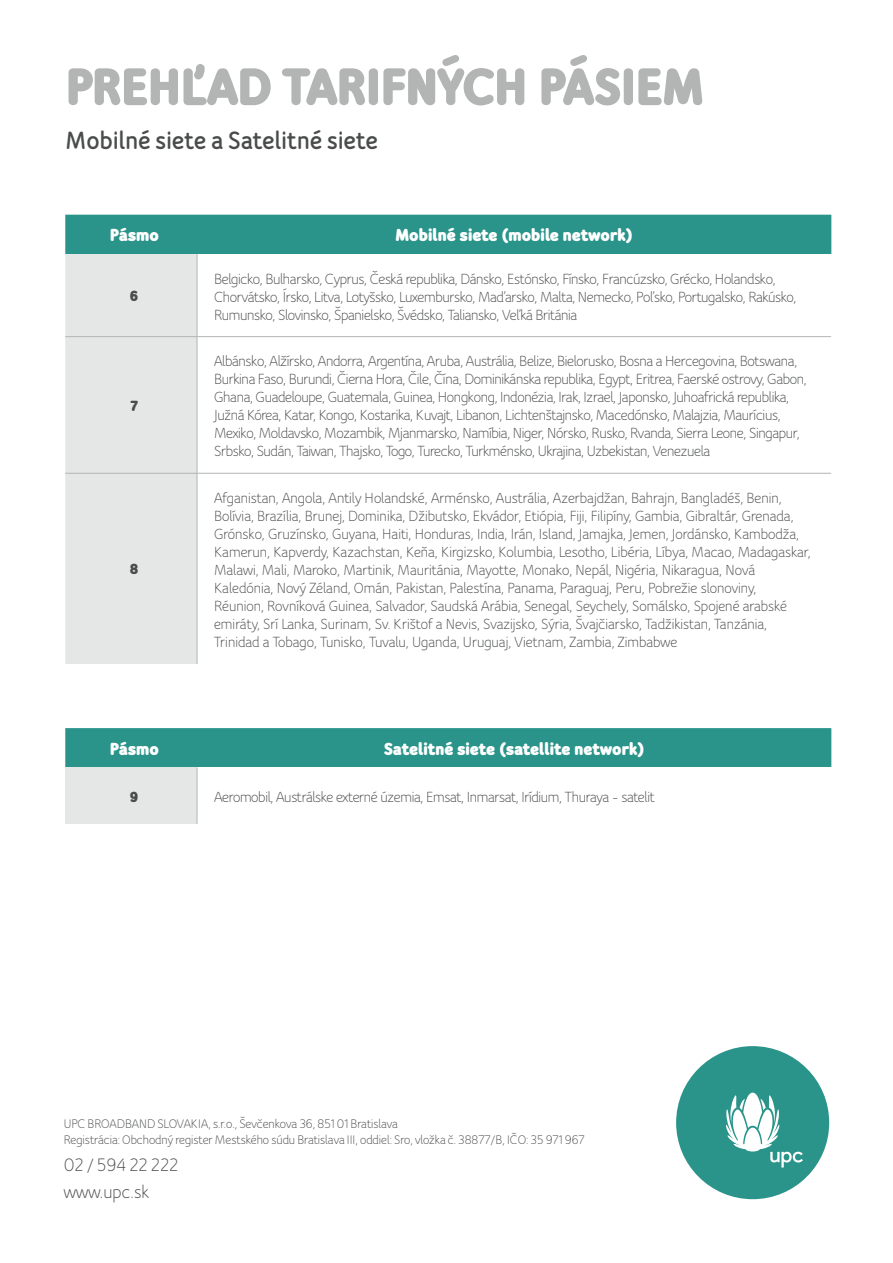
<style>
.page{position:relative;width:893px;height:1263px;background:#fff}
.page>*{position:absolute;margin:0;border:0;box-sizing:border-box;transform-origin:0 0}
.t1{font:900 57.15px "Bloom Speak Title";letter-spacing:-.005em;color:#b3b5b4}
.t2{font:800 27px "Bloom Speak Body";letter-spacing:-.01em;color:#4a4c4b}
.t3{font:19.5px/27px "Bloom Speak OT";color:#4a4c4b}
.t4{font:900 18.9px "Bloom Speak Title";letter-spacing:.02em;color:#fff}
.t5{font:15.9px/18px "Bloom Speak OT";letter-spacing:-.02em;color:#4a4c4b}
.t6{font:15.9px/18px "Bloom Speak OT";color:#4a4c4b}
.t7{font:900 15.9px "Bloom Speak Title";color:#4a4c4b}
.t8{font:13.5px/16.2px "Bloom Speak OT";color:#4a4c4b}
</style>
<div class="page">
<div style="left:676px;top:1046px;width:153px;height:153px;background:#2a948a;border-radius:50%"></div>
<svg style="left:726px;top:1092px;width:77px;height:75px"></svg>
<div style="left:65px;top:215px;width:766px;height:39px;background:#2a948a"></div>
<div style="left:65px;top:254px;width:132px;height:410px;background:#e5e7e7"></div>
<svg style="left:198px;top:337px;width:633px;height:136px"></svg>
<hr style="left:65px;top:336px;width:132px;height:1px;background:#b3b5b4">
<hr style="left:197px;top:336px;width:634px;height:1px;background:#b3b5b4">
<hr style="left:65px;top:473px;width:132px;height:1px;background:#b3b5b4">
<hr style="left:197px;top:473px;width:634px;height:1px;background:#b3b5b4">
<hr style="left:197px;top:254px;width:1px;height:82px;background:#b3b5b4">
<hr style="left:197px;top:337px;width:1px;height:136px;background:#b3b5b4">
<hr style="left:197px;top:473px;width:1px;height:191px;background:#b3b5b4">
<div style="left:65px;top:728px;width:766px;height:39px;background:#2a948a"></div>
<div style="left:65px;top:767px;width:132px;height:57px;background:#e5e7e7"></div>
<hr style="left:197px;top:767px;width:1px;height:57px;background:#b3b5b4">
<h1 class="t1" style="left:65px;top:54px;width:640px">PREHĽAD TARIFNÝCH PÁSIEM</h1>
<h2 class="t2" style="left:65px;top:124px;width:314px">Mobilné siete a Satelitné siete</h2>
<p class="t4" style="left:110px;top:224px;width:50px">Pásmo</p>
<p class="t4" style="left:396px;top:224px;width:239px">Mobilné siete (mobile network)</p>
<p class="t7" style="left:130px;top:287px;width:9px">6</p>
<p class="t7" style="left:131px;top:396px;width:8px">7</p>
<p class="t7" style="left:130px;top:560px;width:9px">8</p>
<p class="t5" style="left:214px;top:269px;width:584px">Belgicko, Bulharsko, Cyprus, Česká republika, Dánsko, Estónsko, Fínsko, Francúzsko, Grécko, Holandsko,<br>Chorvátsko, Írsko, Litva, Lotyšsko, Luxembursko, Maďarsko, Malta, Nemecko, Poľsko, Portugalsko, Rakúsko,<br>Rumunsko, Slovinsko, Španielsko, Švédsko, Taliansko, Veľká Británia</p>
<p class="t5" style="left:214px;top:352px;width:594px">Albánsko, Alžírsko, Andorra, Argentína, Aruba, Austrália, Belize, Bielorusko, Bosna a Hercegovina, Botswana, Burkina Faso, Burundi, Čierna Hora, Čile, Čína, Dominikánska republika, Egypt, Eritrea, Faerské ostrovy, Gabon, Ghana, Guadeloupe, Guatemala, Guinea, Hongkong, Indonézia, Irak, Izrael, Japonsko, Juhoafrická republika, Južná Kórea, Katar, Kongo, Kostarika, Kuvajt, Libanon, Lichtenštajnsko, Macedónsko, Malajzia, Maurícius, Mexiko, Moldavsko, Mozambik, Mjanmarsko, Namíbia, Niger, Nórsko, Rusko, Rvanda, Sierra Leone, Singapur, Srbsko, Sudán, Taiwan, Thajsko, Togo, Turecko, Turkménsko, Ukrajina, Uzbekistan, Venezuela</p>
<p class="t6" style="left:214px;top:489px;width:598px">Afganistan, Angola, Antily Holandské, Arménsko, Austrália, Azerbajdžan, Bahrajn, Bangladéš, Benin, Bolívia, Brazília, Brunej, Dominika, Džibutsko, Ekvádor, Etiópia, Fiji, Filipíny, Gambia, Gibraltár, Grenada, Grónsko, Gruzínsko, Guyana, Haiti, Honduras, India, Irán, Island, Jamajka, Jemen, Jordánsko, Kambodža, Kamerun, Kapverdy, Kazachstan, Keňa, Kirgizsko, Kolumbia, Lesotho, Libéria, Líbya, Macao, Madagaskar, Malawi, Mali, Maroko, Martinik, Mauritánia, Mayotte, Monako, Nepál, Nigéria, Nikaragua, Nová Kaledónia, Nový Zéland, Omán, Pakistan, Palestína, Panama, Paraguaj, Peru, Pobrežie slonoviny,<br>Réunion, Rovníková Guinea, Salvador, Saudská Arábia, Senegal, Seychely, Somálsko, Spojené arabské emiráty, Srí Lanka, Surinam, Sv. Krištof a Nevis, Svazijsko, Sýria, Švajčiarsko, Tadžikistan, Tanzánia, Trinidad a Tobago, Tunisko, Tuvalu, Uganda, Uruguaj, Vietnam, Zambia, Zimbabwe</p>
<p class="t4" style="left:110px;top:738px;width:50px">Pásmo</p>
<p class="t4" style="left:384px;top:738px;width:262px">Satelitné siete (satellite network)</p>
<p class="t7" style="left:130px;top:787px;width:9px">9</p>
<p class="t5" style="left:214px;top:788px;width:442px">Aeromobil, Austrálske externé územia, Emsat, Inmarsat, Irídium, Thuraya - satelit</p>
<p class="t8" style="left:149px;top:1116px;width:250px;text-indent:8px">SLOVAKIA, s.r.o., Ševčenkova 36, 851 01 Bratislava odný register Mest k</p>
<p class="t8" style="left:65px;top:1117px;width:512px">UPC BROADBAND SLOVAKIA, s.r.o., Ševčenkova 36, 851 01 Bratislava<br>Registrácia: Obchodný register Okresného súdu Bratislava I, oddiel: Sro, vložka č. 38877/B, IČO: 35971967</p>
<p class="t3" style="left:65px;top:1153px;width:116px">02 / 594 22 222 www.upc.sk</p>
<p class="t8" style="left:350px;top:1132px;width:236px">II, o diel: Sro, vložka č. 388 7/B, IČO: 35 971 967</p>
</div>
